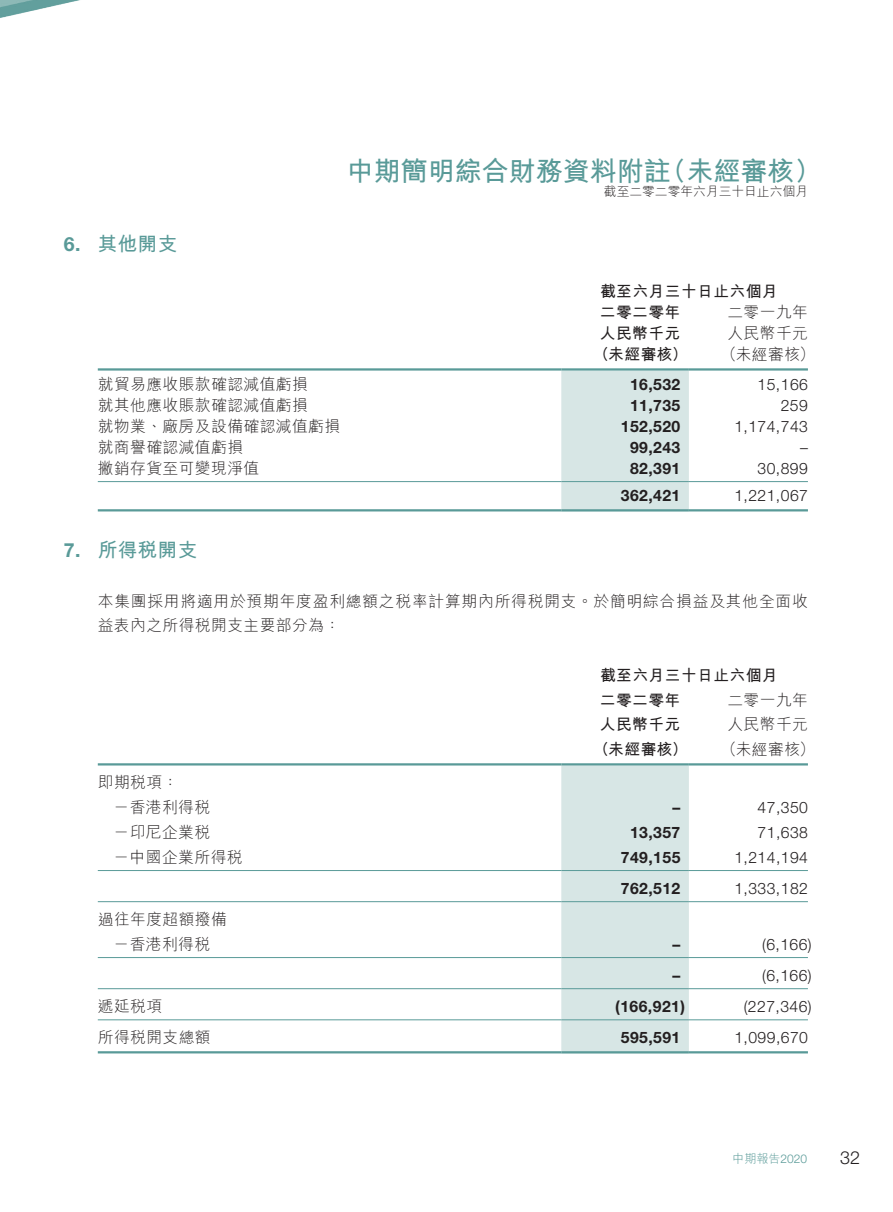
<style>
.page{position:relative;width:893px;height:1212px;background:#fff}
.page>*{position:absolute;margin:0;border:0;box-sizing:border-box;transform-origin:0 0}
.t1{font:700 27px "M Hei HK";color:#599a98}
.t2{font:700 19.5px "M Hei HK";letter-spacing:.03em;color:#599a98}
.t3{font:700 19.5px "Helvetica Neue LT Std";color:#599a98}
.t4{font:300 18px "Helvetica Neue LT Std";color:#231f20}
.t5{font:300 15.75px "M Hei HK";letter-spacing:.03em;color:#231f20}
.t6{font:300 15.75px "Helvetica Neue LT Std";letter-spacing:.03em;color:#231f20}
.t7{font:700 15.75px "Helvetica Neue LT Std";letter-spacing:.03em;color:#231f20}
.t8{font:300 15.75px/24.8px "M Hei HK";letter-spacing:.05em;color:#231f20}
.t9{font:700 15.75px "M Hei HK";letter-spacing:.03em;color:#231f20}
.t10{font:300 12.75px "M Hei HK";color:#231f20}
.t11{font:300 12px "M Hei HK";color:#599a98}
.s1{font-family:"Helvetica Neue LT Std"}
</style>
<div class="page">
<img style="left:0;top:0;width:80px;height:18px">
<div style="left:561px;top:371px;width:128px;height:138px;background:#d7e6e5"></div>
<hr style="left:98px;top:368px;width:463px;height:3px;background:#599a98">
<hr style="left:561px;top:368px;width:128px;height:3px;background:#599a98">
<hr style="left:689px;top:368px;width:119px;height:3px;background:#599a98">
<hr style="left:98px;top:481px;width:463px;height:1px;background:#599a98">
<hr style="left:561px;top:481px;width:128px;height:1px;background:#599a98">
<hr style="left:689px;top:481px;width:119px;height:1px;background:#599a98">
<hr style="left:98px;top:509px;width:463px;height:2px;background:#599a98">
<hr style="left:561px;top:509px;width:128px;height:2px;background:#599a98">
<hr style="left:689px;top:509px;width:119px;height:2px;background:#599a98">
<svg style="left:561px;top:765px;width:128px;height:286px;background:#d7e6e5"></svg>
<hr style="left:98px;top:763px;width:463px;height:2px;background:#599a98">
<hr style="left:561px;top:763px;width:128px;height:2px;background:#599a98">
<hr style="left:689px;top:763px;width:119px;height:2px;background:#599a98">
<hr style="left:98px;top:870px;width:463px;height:1px;background:#599a98">
<hr style="left:561px;top:870px;width:128px;height:1px;background:#599a98">
<hr style="left:689px;top:870px;width:119px;height:1px;background:#599a98">
<hr style="left:98px;top:901px;width:463px;height:1px;background:#599a98">
<hr style="left:561px;top:901px;width:128px;height:1px;background:#599a98">
<hr style="left:689px;top:901px;width:119px;height:1px;background:#599a98">
<hr style="left:98px;top:957px;width:463px;height:1px;background:#599a98">
<hr style="left:561px;top:957px;width:128px;height:1px;background:#599a98">
<hr style="left:689px;top:957px;width:119px;height:1px;background:#599a98">
<hr style="left:98px;top:988px;width:463px;height:1px;background:#599a98">
<hr style="left:561px;top:988px;width:128px;height:1px;background:#599a98">
<hr style="left:689px;top:988px;width:119px;height:1px;background:#599a98">
<hr style="left:98px;top:1019px;width:463px;height:1px;background:#599a98">
<hr style="left:561px;top:1019px;width:128px;height:1px;background:#599a98">
<hr style="left:689px;top:1019px;width:119px;height:1px;background:#599a98">
<hr style="left:98px;top:1051px;width:463px;height:2px;background:#599a98">
<hr style="left:561px;top:1051px;width:128px;height:2px;background:#599a98">
<hr style="left:689px;top:1051px;width:119px;height:2px;background:#599a98">
<p class="t3" style="left:64px;top:232px;width:18px">6.</p>
<p class="t3" style="left:64px;top:538px;width:18px">7.</p>
<h1 class="t1" style="left:347px;top:152px;width:326px">中期簡明綜合財務資料附註</h1>
<p class="t10" style="left:604px;top:183px;width:205px">截至二零二零年六月三十日止六個月</p>
<h1 class="t1" style="left:659px;top:152px;width:163px">（未經審核(</h1>
<p class="t2" style="left:98px;top:230px;width:81px">其他開支</p>
<p class="t9" style="left:600px;top:280px;width:179px">截至六月三十日止六個月</p>
<p class="t5" style="left:727px;top:301px;width:82px">二零一九年</p>
<p class="t9" style="left:600px;top:301px;width:82px">二零二零年</p>
<p class="t9" style="left:600px;top:322px;width:82px">人民幣千元</p>
<p class="t5" style="left:727px;top:322px;width:82px">人民幣千元</p>
<p class="t9" style="left:593px;top:343px;width:96px">（未經審核）</p>
<p class="t5" style="left:721px;top:343px;width:95px">（未經審核(</p>
<p class="t5" style="left:98px;top:373px;width:212px">就貿易應收賬款確認減值虧損</p>
<p class="t7" style="left:630px;top:374px;width:52px">16,532</p>
<p class="t6" style="left:758px;top:374px;width:52px">15,166</p>
<p class="t5" style="left:98px;top:394px;width:212px">就其他應收賬款確認減值虧損</p>
<p class="t7" style="left:630px;top:395px;width:52px">11,735</p>
<p class="t6" style="left:781px;top:395px;width:29px">259</p>
<p class="t5" style="left:98px;top:415px;width:244px">就物業、廠房及設備確認減值虧損</p>
<p class="t7" style="left:621px;top:416px;width:61px">152,520</p>
<p class="t6" style="left:734px;top:416px;width:75px">1,174,743</p>
<p class="t5" style="left:98px;top:436px;width:147px">就商譽確認減值虧損</p>
<p class="t7" style="left:630px;top:437px;width:52px">99,243</p>
<p class="t6" style="left:800px;top:437px;width:9px">–</p>
<p class="t5" style="left:98px;top:457px;width:163px">撇銷存貨至可變現淨值</p>
<p class="t7" style="left:630px;top:458px;width:52px">82,391</p>
<p class="t6" style="left:758px;top:458px;width:52px">30,899</p>
<p class="t7" style="left:621px;top:486px;width:61px">362,421</p>
<p class="t6" style="left:734px;top:486px;width:75px">1,221,067</p>
<p class="t2" style="left:98px;top:536px;width:101px">所得稅開支</p>
<p class="t8" style="left:98px;top:588px;width:711px">本集團採用將適用於預期年度盈利總額之稅率計算期內所得稅開支。於簡明綜合損益及其他全面收益表內之所得稅開支主要部分為：</p>
<p class="t9" style="left:600px;top:663px;width:179px">截至六月三十日止六個月</p>
<p class="t5" style="left:727px;top:689px;width:82px">二零一九年</p>
<p class="t9" style="left:600px;top:688px;width:82px">二零二零年</p>
<p class="t9" style="left:600px;top:713px;width:82px">人民幣千元</p>
<p class="t5" style="left:727px;top:713px;width:82px">人民幣千元</p>
<p class="t9" style="left:593px;top:738px;width:96px">（未經審核）</p>
<p class="t5" style="left:721px;top:738px;width:95px">（未經審核(</p>
<p class="t5" style="left:98px;top:771px;width:82px">即期稅項：</p>
<p class="t5" style="left:114px;top:796px;width:98px">－香港利得稅</p>
<p class="t7" style="left:672px;top:798px;width:9px">–</p>
<p class="t6" style="left:758px;top:798px;width:52px">47,350</p>
<p class="t5" style="left:114px;top:821px;width:98px">－印尼企業稅</p>
<p class="t7" style="left:630px;top:822px;width:52px">13,357</p>
<p class="t6" style="left:758px;top:822px;width:52px">71,638</p>
<p class="t5" style="left:114px;top:846px;width:131px">－中國企業所得稅</p>
<p class="t7" style="left:621px;top:847px;width:61px">749,155</p>
<p class="t6" style="left:734px;top:847px;width:75px">1,214,194</p>
<p class="t7" style="left:621px;top:878px;width:61px">762,512</p>
<p class="t6" style="left:734px;top:878px;width:75px">1,333,182</p>
<p class="t5" style="left:98px;top:908px;width:131px">過往年度超額撥備</p>
<p class="t5" style="left:114px;top:933px;width:98px">－香港利得稅</p>
<p class="t7" style="left:672px;top:934px;width:9px">–</p>
<p class="t6" style="left:762px;top:934px;width:51px">)6,166(</p>
<p class="t7" style="left:672px;top:965px;width:9px">–</p>
<p class="t6" style="left:762px;top:965px;width:51px">)6,166(</p>
<p class="t5" style="left:98px;top:995px;width:66px">遞延稅項</p>
<p class="t7" style="left:615px;top:996px;width:71px">)166,921(</p>
<p class="t6" style="left:744px;top:996px;width:70px">)227,346(</p>
<p class="t5" style="left:98px;top:1026px;width:114px">所得稅開支總額</p>
<p class="t7" style="left:621px;top:1027px;width:61px">595,591</p>
<p class="t6" style="left:734px;top:1028px;width:75px">1,099,670</p>
<p class="t11" style="left:732px;top:1150px;width:76px">中期報告<span class="s1">2020</span></p>
<p class="t4" style="left:840px;top:1147px;width:22px">32</p>
</div>
